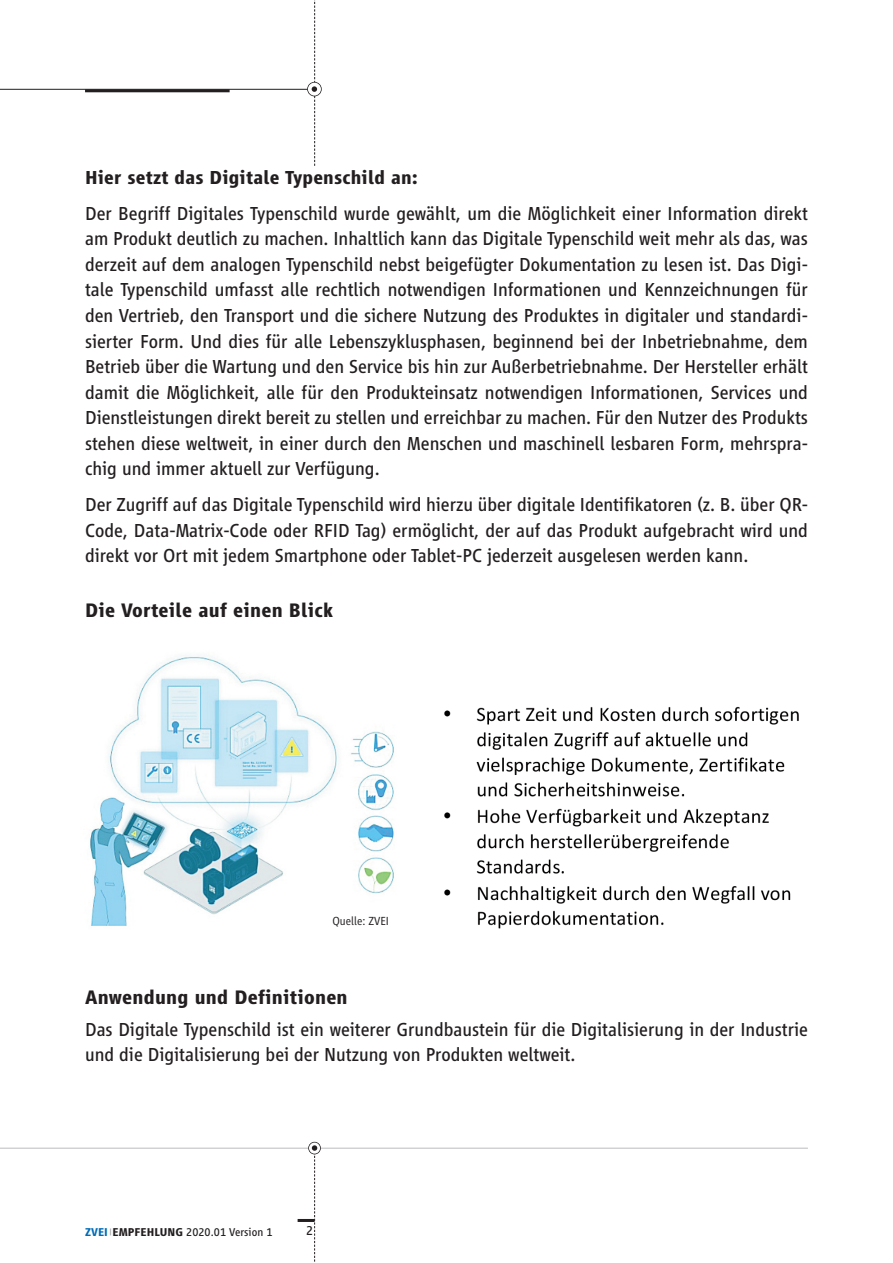
<style>
.page{position:relative;width:893px;height:1263px;background:#fff}
.page>*{position:absolute;margin:0;border:0;box-sizing:border-box;transform-origin:0 0}
.t1{font:700 20.25px "Vialog LT";letter-spacing:.01em;color:#231f20}
.t2{font:19.5px/25.5px "Vialog LT";color:#231f20;text-align:justify}
.t3{font:700 19.5px "Vialog LT";letter-spacing:.01em;color:#231f20}
.t4{font:13.5px "Vialog LT";color:#231f20}
.t5{font:300 12.15px "Vialog LT";color:#231f20}
.t6{font:11.85px "Vialog LT";letter-spacing:.005em;color:#231f20}
.s1{font-weight:700;color:#006cb7}
.s2{font-size:9.15px;color:#919396}
.s3{font-weight:700}
</style>
<div class="page">
<hr style="left:0;top:89px;width:312px;height:1px;background:#231f20">
<hr style="left:85px;top:89px;width:145px;height:3px;background:#231f20">
<div style="left:308px;top:82px;width:13px;height:14px;background:#fff;border-radius:50%"></div>
<div style="left:307px;top:82px;width:15px;height:14px;border:2px solid #231f20;border-radius:50%"></div>
<svg style="left:312px;top:0;width:5px;height:166px"></svg>
<hr style="left:0;top:1148px;width:808px;height:1px;background:#bcbdc0">
<hr style="left:298px;top:1219px;width:17px;height:3px;background:#231f20">
<div style="left:308px;top:1142px;width:13px;height:12px;border:2px solid #231f20;border-radius:50%"></div>
<svg style="left:312px;top:1145px;width:5px;height:117px"></svg>
<img style="left:90px;top:656px;width:305px;height:270px">
<img style="left:444px;top:706px;width:355px;height:223px">
<p class="t3" style="left:85px;top:171px;width:334px">Hier setzt das Digitale Typenschild an:</p>
<p class="t2" style="left:85px;top:203px;width:724px">Der Begriff Digitales Typenschild wurde gewählt, um die Möglichkeit einer Information direkt am Produkt deutlich zu machen. Inhaltlich kann das Digitale Typenschild weit mehr als das, was derzeit auf dem analogen Typenschild nebst beigefügter Dokumentation zu lesen ist. Das Digi&shy;tale Typenschild umfasst alle rechtlich notwendigen Informationen und Kennzeichnungen für den Vertrieb, den Transport und die sichere Nutzung des Produktes in digitaler und standardi&shy;sierter Form. Und dies für alle Lebenszyklusphasen, beginnend bei der Inbetriebnahme, dem Betrieb über die Wartung und den Service bis hin zur Außerbetriebnahme. Der Hersteller erhält damit die Möglichkeit, alle für den Produkteinsatz notwendigen Informationen, Services und Dienstleistungen direkt bereit zu stellen und erreichbar zu machen. Für den Nutzer des Produkts stehen diese weltweit, in einer durch den Menschen und maschinell lesbaren Form, mehrspra&shy;chig und immer aktuell zur Verfügung.</p>
<p class="t2" style="left:85px;top:494px;width:724px">Der Zugriff auf das Digitale Typenschild wird hierzu über digitale Identifikatoren (z. B. über QR-Code, Data-Matrix-Code oder RFID Tag) ermöglicht, der auf das Produkt aufgebracht wird und direkt vor Ort mit jedem Smartphone oder Tablet-PC jederzeit ausgelesen werden kann.</p>
<p class="t1" style="left:85px;top:604px;width:249px">Die Vorteile auf einen Blick</p>
<p class="t5" style="left:332px;top:917px;width:58px">Quelle: ZVEI</p>
<p class="t1" style="left:85px;top:990px;width:264px">Anwendung und Definitionen</p>
<p class="t2" style="left:85px;top:1018px;width:724px">Das Digitale Typenschild ist ein weiterer Grundbaustein für die Digitalisierung in der Industrie und die Digitalisierung bei der Nutzung von Produkten weltweit.</p>
<p class="t6" style="left:85px;top:1228px;width:189px"><span class="s1">ZVEI</span><span class="s2">|</span><span class="s3">EMPFEHLUNG</span> 2020.01 Version 1</p>
<p class="t4" style="left:306px;top:1226px;width:8px">2</p>
</div>
